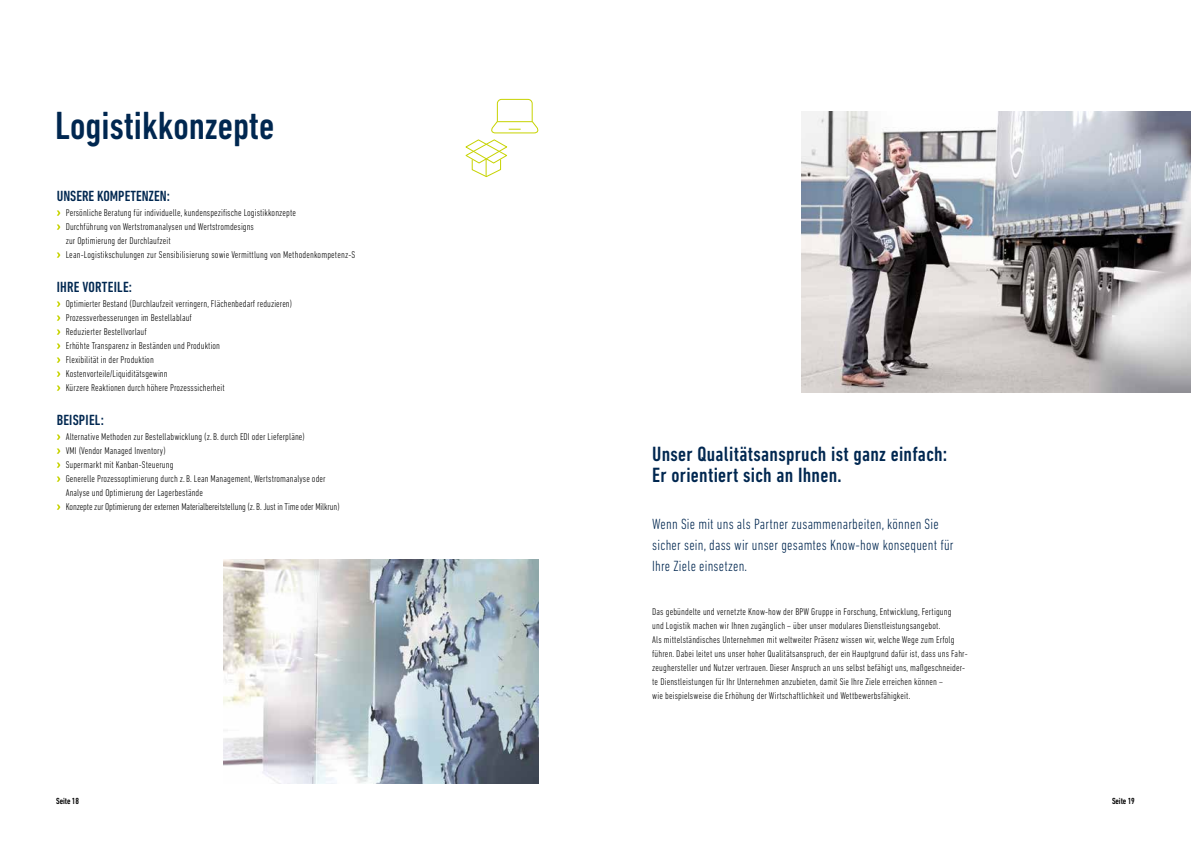
<style>
.page{position:relative;width:1191px;height:842px;background:#fff}
.page>*{position:absolute;margin:0;border:0;box-sizing:border-box;transform-origin:0 0}
.t1{font:500 condensed 40px "DIN Next LT Pro";color:#002750}
.t2{font:500 condensed 21px/21px "DIN Next LT Pro";letter-spacing:.015em;color:#002750}
.t3{font:300 condensed 15px/21px "DIN Next LT Pro";letter-spacing:.015em;color:#002750}
.t4{font:500 condensed 15px "DIN Next LT Pro";letter-spacing:.005em;color:#002750}
.t5{font:300 condensed 10px/14px "DIN Next LT Pro";letter-spacing:.01em;color:#000}
.t6{font:500 condensed 9px "DIN Next LT Pro";letter-spacing:-.015em;color:#000}
</style>
<div class="page">
<img style="left:223px;top:559px;width:316px;height:224px">
<img style="left:801px;top:111px;width:390px;height:281px">
<svg style="left:465px;top:98px;width:74px;height:79px"></svg>
<svg style="left:57px;top:210px;width:3px;height:6px"></svg>
<svg style="left:57px;top:224px;width:3px;height:6px"></svg>
<svg style="left:57px;top:252px;width:3px;height:6px"></svg>
<svg style="left:57px;top:301px;width:3px;height:6px"></svg>
<svg style="left:57px;top:315px;width:3px;height:6px"></svg>
<svg style="left:57px;top:329px;width:3px;height:6px"></svg>
<svg style="left:57px;top:343px;width:3px;height:6px"></svg>
<svg style="left:57px;top:357px;width:3px;height:6px"></svg>
<svg style="left:57px;top:371px;width:3px;height:6px"></svg>
<svg style="left:57px;top:385px;width:3px;height:6px"></svg>
<svg style="left:57px;top:434px;width:3px;height:6px"></svg>
<svg style="left:57px;top:448px;width:3px;height:6px"></svg>
<svg style="left:57px;top:462px;width:3px;height:6px"></svg>
<svg style="left:57px;top:476px;width:3px;height:6px"></svg>
<svg style="left:57px;top:504px;width:3px;height:6px"></svg>
<h1 class="t1" style="left:55px;top:103px;width:220px">Logistikkonzepte</h1>
<h3 class="t4" style="left:57px;top:188px;width:115px">UNSERE KOMPETENZEN:</h3>
<p class="t5" style="left:66px;top:206px;width:291px">Persönliche Beratung für individuelle, kundenspezifische Logistikkonzepte<br>Durchführung von Wertstromanalysen und Wertstromdesigns<br>zur Optimierung der Durchlaufzeit<br>Lean-Logistikschulungen zur Sensibilisierung sowie Vermittlung von Methodenkompetenz-S</p>
<h3 class="t4" style="left:57px;top:279px;width:77px">IHRE VORTEILE:</h3>
<p class="t5" style="left:66px;top:297px;width:228px">Optimierter Bestand (Durchlaufzeit verringern, Flächenbedarf reduzieren)<br>Prozessverbesserungen im Bestellablauf<br>Reduzierter Bestellvorlauf<br>Erhöhte Transparenz in Beständen und Produktion<br>Flexibilität in der Produktion<br>Kostenvorteile/Liquiditätsgewinn<br>Kürzere Reaktionen durch höhere Prozesssicherheit</p>
<h3 class="t4" style="left:57px;top:412px;width:49px">BEISPIEL:</h3>
<p class="t5" style="left:66px;top:430px;width:275px">Alternative Methoden zur Bestellabwicklung (z.B. durch EDI oder Lieferpläne)<br>VMI (Vendor Managed Inventory)<br>Supermarkt mit Kanban-Steuerung<br>Generelle Prozessoptimierung durch z.B. Lean Management, Wertstromanalyse oder Analyse und Optimierung der Lagerbestände<br>Konzepte zur Optimierung der externen Materialbereitstellung (z.B. Just in Time oder Milkrun)</p>
<h2 class="t2" style="left:652px;top:444px;width:297px">Unser Qualitätsanspruch ist ganz einfach:<br>Er orientiert sich an Ihnen.</h2>
<h3 class="t3" style="left:652px;top:513px;width:303px">Wenn Sie mit uns als Partner zusammenarbeiten, können Sie sicher sein, dass wir unser gesamtes Know-how konsequent für<br>Ihre Ziele einsetzen.</h3>
<p class="t5" style="left:652px;top:605px;width:317px">Das gebündelte und vernetzte Know-how der BPW Gruppe in Forschung, Entwicklung, Fertigung<br>und Logistik machen wir Ihnen zugänglich – über unser modulares Dienstleistungsangebot.<br>Als mittelständisches Unternehmen mit weltweiter Präsenz wissen wir, welche Wege zum Erfolg führen. Dabei leitet uns unser hoher Qualitätsanspruch, der ein Hauptgrund dafür ist, dass uns Fahr&shy;zeughersteller und Nutzer vertrauen. Dieser Anspruch an uns selbst befähigt uns, maßgeschneider&shy;te Dienstleistungen für Ihr Unternehmen anzubieten, damit Sie Ihre Ziele erreichen können –<br>wie beispielsweise die Erhöhung der Wirtschaftlichkeit und Wettbewerbsfähigkeit.</p>
<p class="t6" style="left:56px;top:796px;width:24px">Seite 18</p>
<p class="t6" style="left:1112px;top:796px;width:24px">Seite 19</p>
</div>
